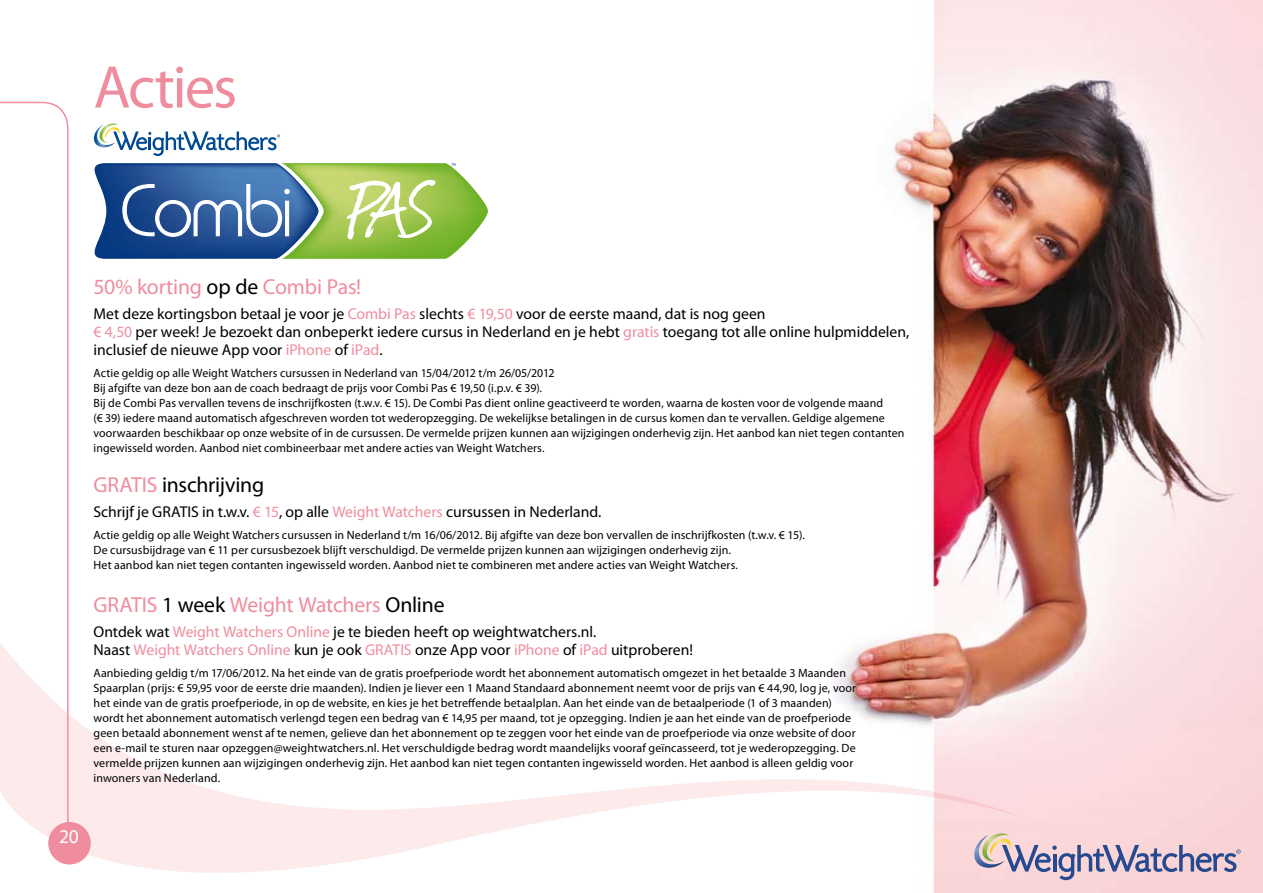
<style>
.page{position:relative;width:1263px;height:893px;background:#fff}
.page>*{position:absolute;margin:0;border:0;box-sizing:border-box;transform-origin:0 0}
.t1{font:60.6px "Myriad Pro";letter-spacing:-.03em;color:#ef8d9e}
.t2{font:21.75px "Myriad Pro";letter-spacing:-.01em;color:#ef8d9e}
.t3{font:21.75px "Myriad Pro";letter-spacing:-.01em;color:#000}
.t4{font:19.5px "Myriad Pro";color:#fff}
.t5{font:15.75px/18.1px "Myriad Pro";color:#000}
.t6{font:12px/15px "Myriad Pro";letter-spacing:.01em;color:#000}
.s1{color:#000}
.s2{color:#ef8d9e}
</style>
<div class="page">
<img style="left:885px;top:0;width:378px;height:893px">
<svg style="left:35px;top:625px;width:993px;height:268px"></svg>
<svg style="left:974px;top:833px;width:267px;height:47px"></svg>
<hr style="left:1053px;top:854px;width:3px;height:17px;background:#254a90">
<div style="left:48px;top:822px;width:43px;height:42px;background:#ef8d9e;border-radius:50%"></div>
<svg style="left:0;top:101px;width:71px;height:727px"></svg>
<svg style="left:94px;top:163px;width:394px;height:96px"></svg>
<svg style="left:94px;top:123px;width:186px;height:33px"></svg>
<h1 class="t1" style="left:94px;top:50px;width:145px">Acties</h1>
<h2 class="t2" style="left:94px;top:273px;width:269px">50% korting <span class="s1">op de</span> Combi Pas!</h2>
<p class="t5" style="left:94px;top:304px;width:817px">Met deze kortingsbon betaal je voor je <span class="s2">Combi Pas</span> slechts <span class="s2">€ 19,50</span> voor de eerste maand, dat is nog geen<br><span class="s2">€ 4,50</span> per week! Je bezoekt dan onbeperkt iedere cursus in Nederland en je hebt <span class="s2">gratis</span> toegang tot alle online hulpmiddelen, inclusief de nieuwe App voor <span class="s2">iPhone</span> of <span class="s2">iPad</span>.</p>
<p class="t6" style="left:94px;top:365px;width:812px">Actie geldig op alle Weight Watchers cursussen in Nederland van 15/04/2012 t/m 26/05/2012<br>Bij afgifte van deze bon aan de coach bedraagt de prijs voor Combi Pas € 19,50 (i.p.v. € 39).<br>Bij de Combi Pas vervallen tevens de inschrijfkosten (t.w.v. € 15). De Combi Pas dient online geactiveerd te worden, waarna de kosten voor de volgende maand<br>(€ 39) iedere maand automatisch afgeschreven worden tot wederopzegging. De wekelijkse betalingen in de cursus komen dan te vervallen. Geldige algemene voorwaarden beschikbaar op onze website of in de cursussen. De vermelde prijzen kunnen aan wijzigingen onderhevig zijn. Het aanbod kan niet tegen contanten ingewisseld worden. Aanbod niet combineerbaar met andere acties van Weight Watchers.</p>
<h2 class="t3" style="left:94px;top:471px;width:172px"><span class="s2">GRATIS</span> inschrijving</h2>
<h3 class="t5" style="left:94px;top:502px;width:509px">Schrijf je GRATIS in t.w.v. <span class="s2">€ 15</span>, op alle <span class="s2">Weight Watchers</span> cursussen in Nederland.</h3>
<p class="t6" style="left:94px;top:527px;width:713px">Actie geldig op alle Weight Watchers cursussen in Nederland t/m 16/06/2012. Bij afgifte van deze bon vervallen de inschrijfkosten (t.w.v. € 15).<br>De cursusbijdrage van € 11 per cursusbezoek blijft verschuldigd. De vermelde prijzen kunnen aan wijzigingen onderhevig zijn.<br>Het aanbod kan niet tegen contanten ingewisseld worden. Aanbod niet te combineren met andere acties van Weight Watchers.</p>
<h2 class="t2" style="left:94px;top:591px;width:353px">GRATIS <span class="s1">1 week</span> Weight Watchers <span class="s1">Online</span></h2>
<h3 class="t5" style="left:94px;top:622px;width:601px">Ontdek wat <span class="s2">Weight Watchers Online</span> je te bieden heeft op weightwatchers.nl.<br>Naast <span class="s2">Weight Watchers Online</span> kun je ook <span class="s2">GRATIS</span> onze App voor <span class="s2">iPhone</span> of <span class="s2">iPad</span> uitproberen!</h3>
<p class="t6" style="left:94px;top:665px;width:764px">Aanbieding geldig t/m 17/06/2012. Na het einde van de gratis proefperiode wordt het abonnement automatisch omgezet in het betaalde 3 Maanden Spaarplan (prijs: € 59,95 voor de eerste drie maanden). Indien je liever een 1 Maand Standaard abonnement neemt voor de prijs van € 44,90, log je, voor het einde van de gratis proefperiode, in op de website, en kies je het betreffende betaalplan. Aan het einde van de betaalperiode (1 of 3 maanden) wordt het abonnement automatisch verlengd tegen een bedrag van € 14,95 per maand, tot je opzegging. Indien je aan het einde van de proefperiode geen betaald abonnement wenst af te nemen, gelieve dan het abonnement op te zeggen voor het einde van de proefperiode via onze website of door een e-mail te sturen naar opzeggen@weightwatchers.nl. Het verschuldigde bedrag wordt maandelijks vooraf geïncasseerd, tot je wederopzegging. De vermelde prijzen kunnen aan wijzigingen onderhevig zijn. Het aanbod kan niet tegen contanten ingewisseld worden. Het aanbod is alleen geldig voor inwoners van Nederland.</p>
<h3 class="t4" style="left:59px;top:824px;width:21px">20</h3>
</div>
